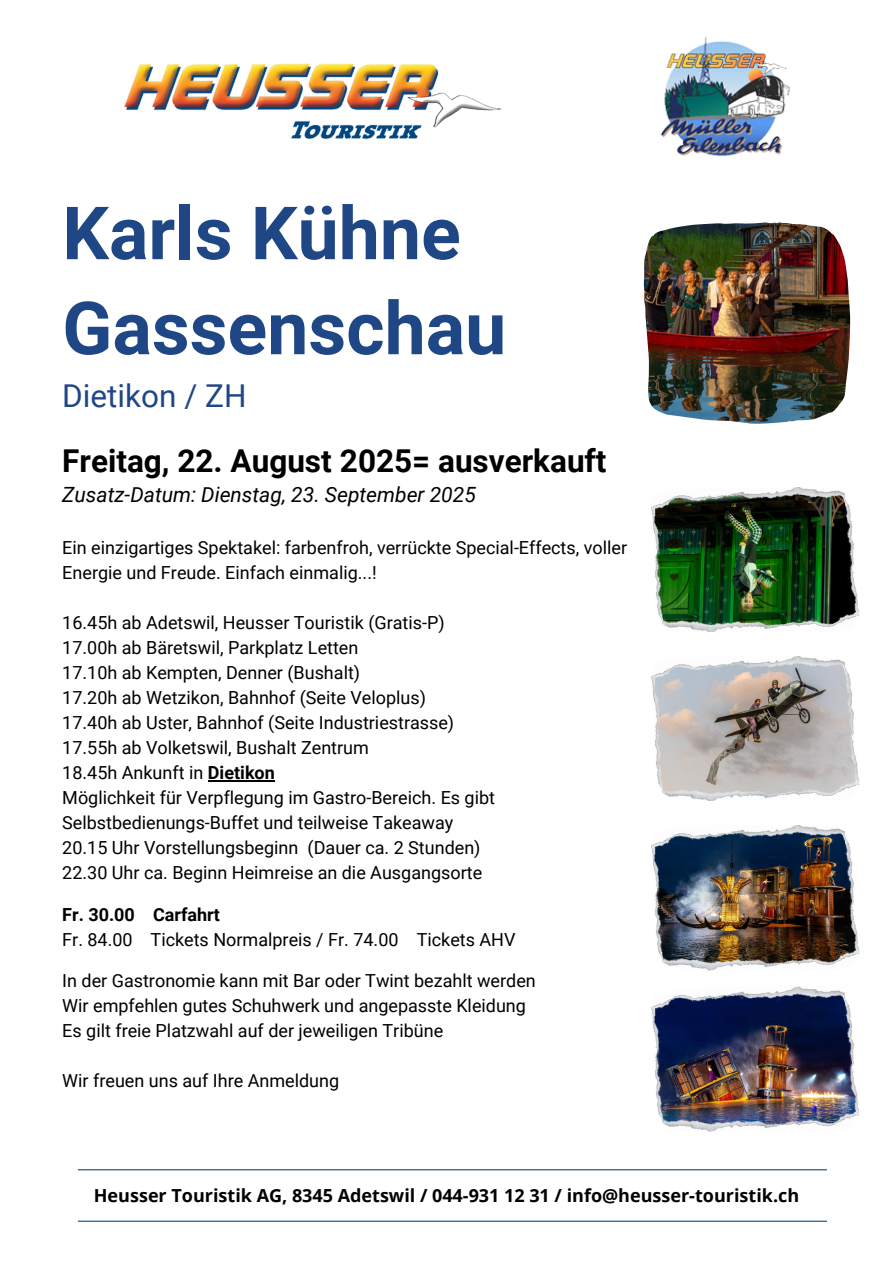
<style>
.page{position:relative;width:894px;height:1264px;background:#fff}
.page>*{position:absolute;margin:0;border:0;box-sizing:border-box;transform-origin:0 0}
.t1{font:700 73.5px/94.9px "Roboto";color:#204785}
.t2{font:700 31.5px "Roboto";color:#000}
.t3{font:31.5px "Roboto";color:#204785}
.t4{font:italic 21px "Roboto";color:#000}
.t5{font:18px/25px "Roboto";color:#000}
.t6{font:700 18px "Open Sans";color:#000}
.t7{font:700 18px "Roboto";color:#000}
.s1{font-weight:700}
</style>
<div class="page">
<hr style="left:208px;top:780px;width:67px;height:1px;background:#000">
<img style="left:660px;top:37px;width:130px;height:120px">
<img style="left:79px;top:1169px;width:747px;height:52px">
<img style="left:124px;top:63px;width:378px;height:77px">
<img style="left:643px;top:222px;width:206px;height:201px">
<img style="left:651px;top:487px;width:207px;height:144px">
<img style="left:651px;top:656px;width:207px;height:144px">
<img style="left:651px;top:825px;width:207px;height:145px">
<img style="left:651px;top:986px;width:207px;height:145px">
<p class="t1" style="left:62px;top:186px;width:445px">Karls Kühne<br>Gassenschau</p>
<p class="t3" style="left:62px;top:378px;width:186px">Dietikon / ZH</p>
<p class="t2" style="left:62px;top:443px;width:545px">Freitag, 22. August 2025= ausverkauft</p>
<p class="t4" style="left:62px;top:483px;width:415px">Zusatz-Datum: Dienstag, 23. September 2025</p>
<h1 class="t5" style="left:62px;top:535px;width:566px">Ein einzigartiges Spektakel: farbenfroh, verrückte Special-Effects, voller<br>Energie und Freude. Einfach einmalig...!</h1>
<h2 class="t5" style="left:62px;top:610px;width:384px">16.45h ab Adetswil, Heusser Touristik (Gratis-P)</h2>
<p class="t5" style="left:62px;top:635px;width:297px">17.00h ab Bäretswil, Parkplatz Letten</p>
<p class="t5" style="left:62px;top:660px;width:299px">17.10h ab Kempten, Denner (Bushalt)</p>
<p class="t5" style="left:62px;top:685px;width:365px">17.20h ab Wetzikon, Bahnhof (Seite Veloplus)</p>
<p class="t5" style="left:62px;top:710px;width:393px">17.40h ab Uster, Bahnhof (Seite Industriestrasse)</p>
<p class="t5" style="left:62px;top:735px;width:308px">17.55h ab Volketswil, Bushalt Zentrum</p>
<p class="t5" style="left:62px;top:760px;width:214px">18.45h Ankunft in <span class="s1">Dietikon</span></p>
<p class="t5" style="left:62px;top:785px;width:434px">Möglichkeit für Verpflegung im Gastro-Bereich. Es gibt</p>
<p class="t5" style="left:62px;top:810px;width:392px">Selbstbedienungs-Buffet und teilweise Takeaway</p>
<p class="t5" style="left:62px;top:835px;width:419px">20.15 Uhr Vorstellungsbeginn (Dauer ca. 2 Stunden)</p>
<p class="t5" style="left:62px;top:860px;width:421px">22.30 Uhr ca. Beginn Heimreise an die Ausgangsorte</p>
<p class="t7" style="left:62px;top:903px;width:159px">Fr. 30.00 Carfahrt</p>
<p class="t5" style="left:62px;top:926px;width:454px">Fr. 84.00 Tickets Normalpreis / Fr. 74.00 Tickets AHV</p>
<p class="t5" style="left:62px;top:967px;width:475px">In der Gastronomie kann mit Bar oder Twint bezahlt werden</p>
<p class="t5" style="left:62px;top:992px;width:465px">Wir empfehlen gutes Schuhwerk und angepasste Kleidung</p>
<p class="t5" style="left:62px;top:1017px;width:382px">Es gilt freie Platzwahl auf der jeweiligen Tribüne</p>
<p class="t5" style="left:62px;top:1067px;width:278px">Wir freuen uns auf Ihre Anmeldung</p>
<p class="t6" style="left:94px;top:1182px;width:706px">Heusser Touristik AG, 8345 Adetswil / 044-931 12 31 / info@heusser-touristik.ch</p>
</div>
